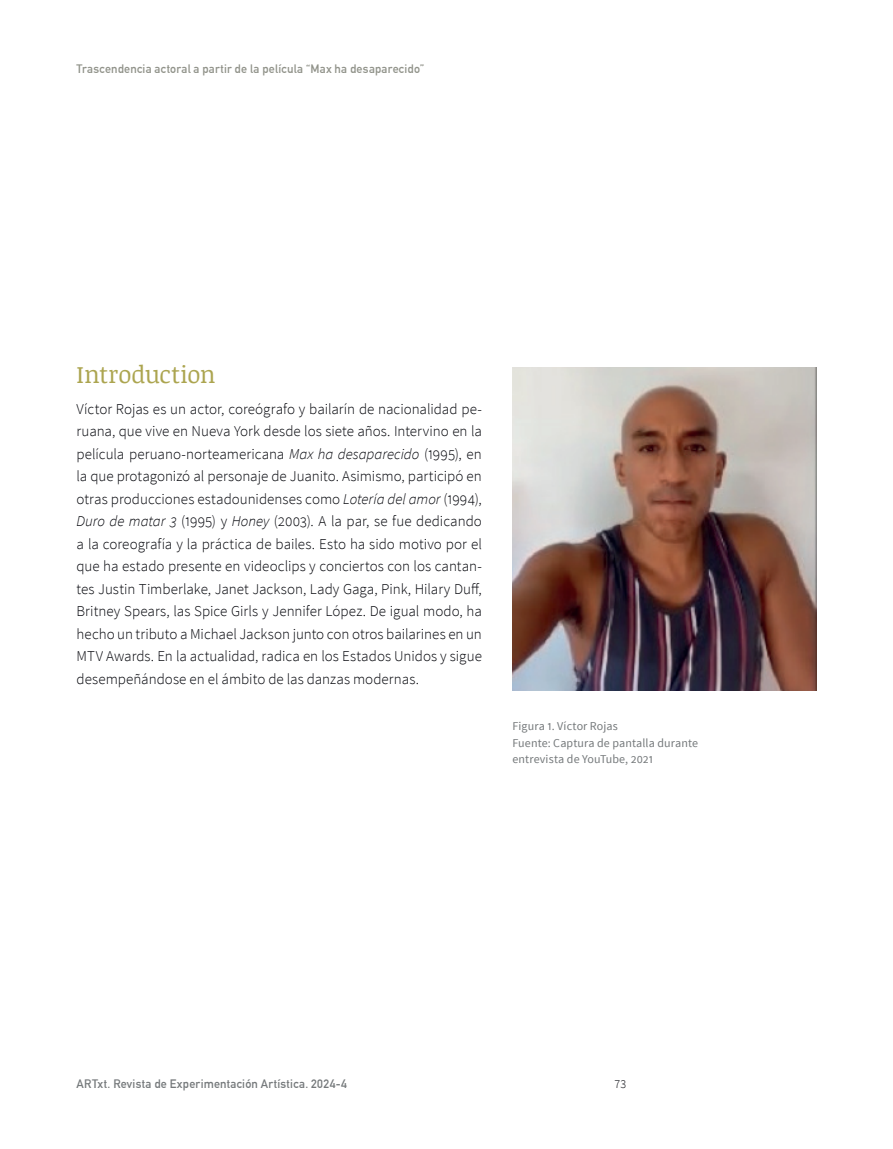
<style>
.page{position:relative;width:893px;height:1149px;background:#fff}
.page>*{position:absolute;margin:0;border:0;box-sizing:border-box;transform-origin:0 0}
.t1{font:24px "Noticia Text";letter-spacing:-.005em;color:#aca550}
.t2{font:300 15px/22.5px "Source Sans Pro";color:#000208;text-align:justify}
.t3{font:12px/16.5px "Source Sans Pro";letter-spacing:.01em;color:#75797b}
.t4{font:700 12px "DIN Alternate";letter-spacing:.02em;color:#909289}
.t5{font:700 12px "DIN Alternate";letter-spacing:.025em;color:#75797b}
.t6{font:300 12px "Source Sans Pro";color:#000208}
.s1{font-style:italic}
</style>
<div class="page">
<img style="left:512px;top:367px;width:304px;height:323px">
<p class="t4" style="left:77px;top:60px;width:349px">Trascendencia actoral a partir de la película “Max ha desaparecido”</p>
<h1 class="t1" style="left:77px;top:357px;width:141px">Introduction</h1>
<p class="t2" style="left:77px;top:397px;width:407px">Víctor Rojas es un actor, coreógrafo y bailarín de nacionalidad pe&shy;ruana, que vive en Nueva York desde los siete años. Intervino en la película peruano-norteamericana <span class="s1">Max ha desaparecido</span> (1995), en la que protagonizó al personaje de Juanito. Asimismo, participó en otras producciones estadounidenses como <span class="s1">Lotería del amor</span> (1994), <span class="s1">Duro de matar 3</span> (1995) y <span class="s1">Honey</span> (2003). A la par, se fue dedicando a la coreografía y la práctica de bailes. Esto ha sido motivo por el que ha estado presente en videoclips y conciertos con los cantan&shy;tes Justin Timberlake, Janet Jackson, Lady Gaga, Pink, Hilary Duff, Britney Spears, las Spice Girls y Jennifer López. De igual modo, ha hecho un tributo a Michael Jackson junto con otros bailarines en un MTV Awards. En la actualidad, radica en los Estados Unidos y sigue desempeñándose en el ámbito de las danzas modernas.</p>
<p class="t3" style="left:512px;top:718px;width:187px">Figura 1. Víctor Rojas<br>Fuente: Captura de pantalla durante entrevista de YouTube, 2021</p>
<p class="t5" style="left:77px;top:1074px;width:272px">ARTxt. Revista de Experimentación Artística. 2024-4</p>
<p class="t6" style="left:614px;top:1076px;width:13px">73</p>
</div>
